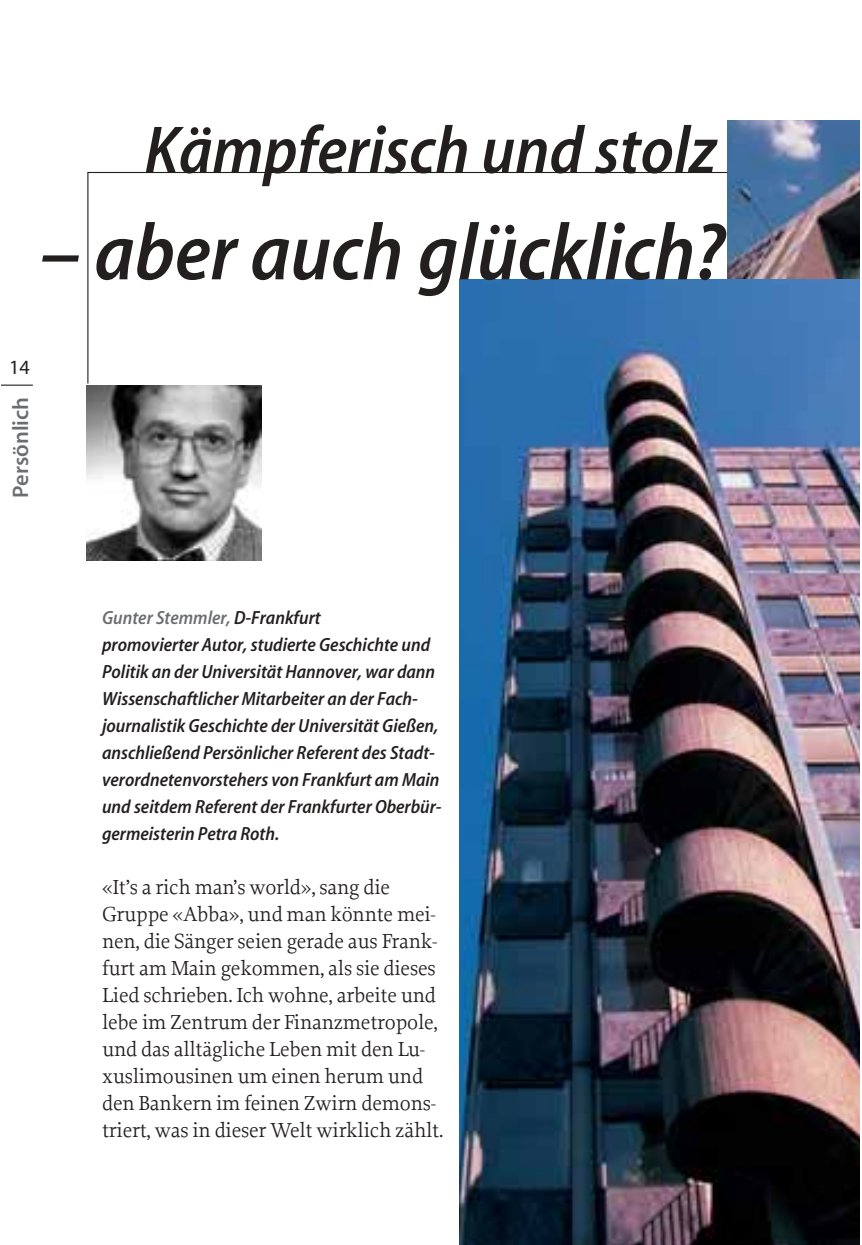
<style>
.page{position:relative;width:862px;height:1245px;background:#fff}
.page>*{position:absolute;margin:0;border:0;box-sizing:border-box;transform-origin:0 0}
.t1{font:italic 700 condensed 81.23px "Reflex";color:#231f1f}
.t2{font:italic 700 condensed 67.95px "Reflex";color:#231f1f}
.t3{font:700 22.5px "Reflex";color:#6c6d70}
.t4{font:21.38px/27px "Proforma";letter-spacing:-.01em;color:#231f1f}
.t5{font:20.25px "Reflex";color:#231f1f}
.t6{font:italic 700 condensed 19.12px/27px "Reflex";color:#231f1f}
.s1{color:#6c6d70}
</style>
<div class="page">
<hr style="left:1px;top:384px;width:32px;height:1px;background:#231f1f">
<img style="left:86px;top:385px;width:175px;height:175px">
<img style="left:727px;top:121px;width:133px;height:158px">
<img style="left:459px;top:279px;width:401px;height:965px">
<hr style="left:88px;top:172px;width:639px;height:1px;background:#231f1f">
<hr style="left:87px;top:172px;width:1px;height:211px;background:#231f1f">
<h2 class="t2" style="left:144px;top:125px;width:573px">Kämpferisch und stolz</h2>
<h1 class="t1" style="left:40px;top:222px;width:686px">– aber auch glücklich?</h1>
<p class="t5" style="left:9px;top:359px;width:22px">14</p>
<p class="t3" style="left:12px;top:498px;width:103px;rotate:-90deg">Persönlich</p>
<p class="t6" style="left:102px;top:605px;width:341px"><span class="s1">Gunter Stemmler,</span> D-Frankfurt<br>promovierter Autor, studierte Geschichte und Politik an der Universität Hannover, war dann Wissenschaftlicher Mitarbeiter an der Fach&shy;journalistik Geschichte der Universität Gießen, anschließend Persönlicher Referent des Stadt&shy;verordnetenvorstehers von Frankfurt am Main und seitdem Referent der Frankfurter Oberbür&shy;germeisterin Petra Roth.</p>
<p class="t4" style="left:102px;top:875px;width:343px">«It’s a rich man’s world», sang die Gruppe «Abba», und man könnte mei&shy;nen, die Sänger seien gerade aus Frank&shy;furt am Main gekommen, als sie dieses Lied schrieben. Ich wohne, arbeite und lebe im Zentrum der Finanzmetropole, und das alltägliche Leben mit den Lu&shy;xuslimousinen um einen herum und den Bankern im feinen Zwirn demons&shy;triert, was in dieser Welt wirklich zählt.</p>
</div>
